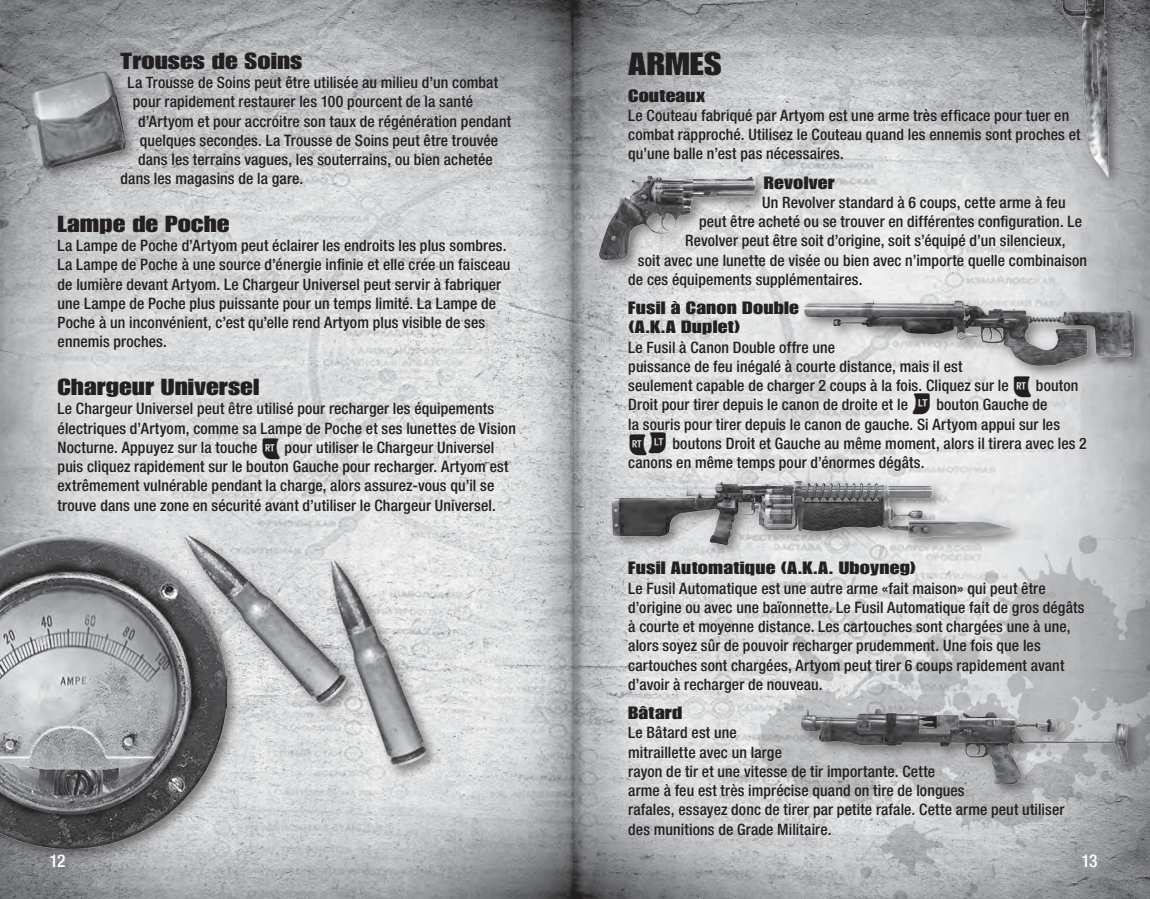
<style>
.page{position:relative;width:1150px;height:899px;background:#fff}
.page>*{position:absolute;margin:0;border:0;box-sizing:border-box;transform-origin:0 0}
.t1{font:31.5px "Impact LT Std";color:#231f20;scale:1.25 1}
.t2{font:22.75px "Impact LT Std";letter-spacing:.005em;color:#231f20;scale:1.25 1}
.t3{font:17.5px/19.2px "Impact LT Std";letter-spacing:.01em;color:#231f20;scale:1.25 1}
.t4{font:500 condensed 17.5px "Helvetica Neue LT Std";color:#fff}
.t5{font:500 condensed 15.75px/19.2px "Helvetica Neue LT Std";letter-spacing:.01em;color:#231f20}
</style>
<div class="page">
<img style="left:0;top:0;width:1150px;height:899px">
<img style="left:744px;top:504px;width:406px;height:395px">
<div style="left:0;top:531px;width:241px;height:332px;background:#231f20;opacity:.5"></div>
<img style="left:0;top:535px;width:227px;height:313px">
<div style="left:180px;top:529px;width:179px;height:187px;background:#231f20;opacity:.5"></div>
<img style="left:181px;top:528px;width:169px;height:182px">
<img style="left:262px;top:551px;width:184px;height:232px">
<img style="left:0;top:62px;width:150px;height:125px">
<div style="left:601px;top:474px;width:419px;height:83px;background:#231f20;opacity:.5"></div>
<img style="left:596px;top:452px;width:432px;height:102px">
<img style="left:730px;top:627px;width:420px;height:223px">
<div style="left:799px;top:295px;width:348px;height:83px;background:#231f20;opacity:.5"></div>
<img style="left:782px;top:294px;width:368px;height:79px">
<div style="left:594px;top:171px;width:174px;height:102px;background:#231f20;opacity:.5"></div>
<img style="left:587px;top:170px;width:181px;height:96px">
<div style="left:1053px;top:0;width:68px;height:190px;background:#231f20;opacity:.5"></div>
<img style="left:1049px;top:0;width:67px;height:184px">
<svg style="left:263px;top:437px;width:17px;height:21px"></svg>
<svg style="left:1014px;top:376px;width:17px;height:21px"></svg>
<svg style="left:913px;top:393px;width:17px;height:21px"></svg>
<svg style="left:630px;top:432px;width:36px;height:23px"></svg>
<h2 class="t2" style="left:121px;top:47px;width:147px">Trouses de Soins</h2>
<p class="t5" style="left:128px;top:73px;width:372px">La Trousse de Soins peut être utilisée au milieu d’un combat</p>
<p class="t5" style="left:133px;top:92px;width:342px">pour rapidement restaurer les 100 pourcent de la santé</p>
<p class="t5" style="left:138px;top:111px;width:374px">d’Artyom et pour accroitre son taux de régénération pendant</p>
<p class="t5" style="left:140px;top:130px;width:360px">quelques secondes. La Trousse de Soins peut être trouvée</p>
<p class="t5" style="left:138px;top:150px;width:356px">dans les terrains vagues, les souterrains, ou bien achetée</p>
<p class="t5" style="left:121px;top:169px;width:182px">dans les magasins de la gare.</p>
<h2 class="t2" style="left:58px;top:210px;width:139px">Lampe de Poche</h2>
<p class="t5" style="left:58px;top:236px;width:454px">La Lampe de Poche d’Artyom peut éclairer les endroits les plus sombres.<br>La Lampe de Poche à une source d’énergie infinie et elle crée un faisceau de lumière devant Artyom. Le Chargeur Universel peut servir à fabriquer une Lampe de Poche plus puissante pour un temps limité. La Lampe de Poche à un inconvénient, c’est qu’elle rend Artyom plus visible de ses ennemis proches.</p>
<h2 class="t2" style="left:58px;top:374px;width:163px">Chargeur Universel</h2>
<p class="t5" style="left:58px;top:399px;width:460px">Le Chargeur Universel peut être utilisé pour recharger les équipements électriques d’Artyom, comme sa Lampe de Poche et ses lunettes de Vision<br>Nocturne. Appuyez sur la touche</p>
<p class="t5" style="left:58px;top:437px;width:452px;text-indent:227px">pour utiliser le Chargeur Universel puis cliquez rapidement sur le bouton Gauche pour recharger. Artyom est extrêmement vulnérable pendant la charge, alors assurez-vous qu’il se trouve dans une zone en sécurité avant d’utiliser le Chargeur Universel.</p>
<h1 class="t1" style="left:628px;top:45px;width:25px">Armes</h1>
<p class="t3" style="left:628px;top:86px;width:63px">Couteaux</p>
<p class="t5" style="left:628px;top:105px;width:454px">Le Couteau fabriqué par Artyom est une arme très efficace pour tuer en combat rapproché. Utilisez le Couteau quand les ennemis sont proches et qu’une balle n’est pas nécessaires.</p>
<p class="t3" style="left:764px;top:173px;width:58px">Revolver</p>
<p class="t5" style="left:762px;top:192px;width:305px">Un Revolver standard à 6 coups, cette arme à feu</p>
<p class="t5" style="left:699px;top:212px;width:384px">peut être acheté ou se trouver en différentes configuration. Le</p>
<p class="t5" style="left:685px;top:231px;width:382px">Revolver peut être soit d’origine, soit s’équipé d’un silencieux,</p>
<p class="t5" style="left:638px;top:250px;width:451px">soit avec une lunette de visée ou bien avec n’importe quelle combinaison</p>
<p class="t5" style="left:628px;top:269px;width:234px">de ces équipements supplémentaires.</p>
<p class="t3" style="left:628px;top:298px;width:138px">Fusil à Canon Double (A.K.A Duplet)</p>
<p class="t5" style="left:628px;top:337px;width:382px">Le Fusil à Canon Double offre une<br>puissance de feu inégalé à courte distance, mais il est seulement capable de charger 2 coups à la fois. Cliquez sur le</p>
<p class="t5" style="left:1036px;top:376px;width:44px">bouton</p>
<p class="t5" style="left:628px;top:395px;width:281px">Droit pour tirer depuis le canon de droite et le</p>
<p class="t5" style="left:936px;top:395px;width:113px">bouton Gauche de</p>
<p class="t5" style="left:628px;top:414px;width:433px">la souris pour tirer depuis le canon de gauche. Si Artyom appui sur les</p>
<p class="t5" style="left:672px;top:433px;width:416px">boutons Droit et Gauche au même moment, alors il tirera avec les 2</p>
<p class="t5" style="left:628px;top:453px;width:296px">canons en même temps pour d’énormes dégâts.</p>
<p class="t3" style="left:628px;top:558px;width:232px">Fusil Automatique (A.K.A. Uboyneg)</p>
<p class="t5" style="left:628px;top:578px;width:458px">Le Fusil Automatique est une autre arme «fait maison» qui peut être d’origine ou avec une baïonnette. Le Fusil Automatique fait de gros dégâts à courte et moyenne distance. Les cartouches sont chargées une à une, alors soyez sûr de pouvoir recharger prudemment. Une fois que les cartouches sont chargées, Artyom peut tirer 6 coups rapidement avant d’avoir à recharger de nouveau.</p>
<p class="t3" style="left:628px;top:703px;width:45px">Bâtard</p>
<p class="t5" style="left:628px;top:723px;width:438px">Le Bâtard est une<br>mitraillette avec un large<br>rayon de tir et une vitesse de tir importante. Cette<br>arme à feu est très imprécise quand on tire de longues<br>rafales, essayez donc de tirer par petite rafale. Cette arme peut utiliser des munitions de Grade Militaire.</p>
<p class="t4" style="left:50px;top:850px;width:18px">12</p>
<p class="t4" style="left:1081px;top:850px;width:18px">13</p>
</div>
